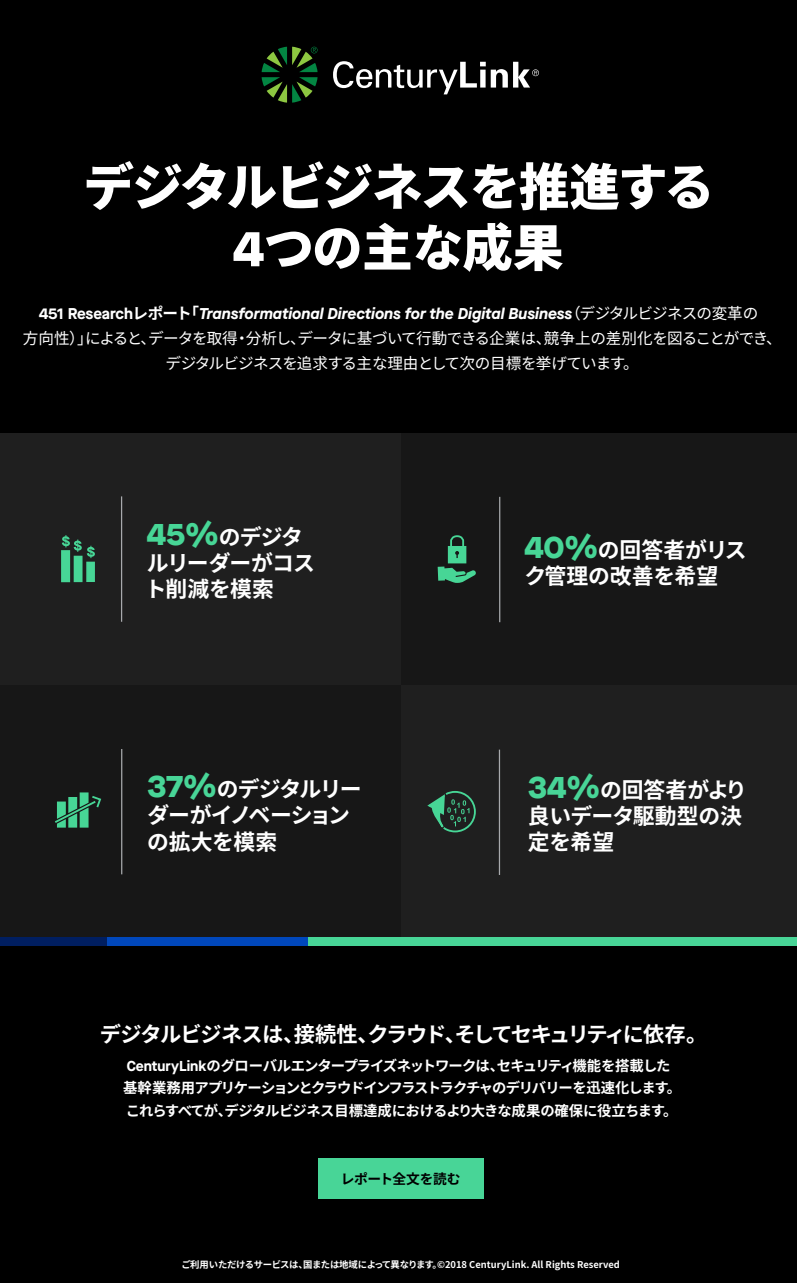
<style>
.page{position:relative;width:797px;height:1283px;background:#fff}
.page>*{position:absolute;margin:0;border:0;box-sizing:border-box;transform-origin:0 0}
.Headline{font:900 50.62px/60.8px "Noto Sans CJ Kjp";letter-spacing:-.03em;color:#fff;text-align:center}
.Checklist_Body{font:700 21.88px/26.2px "Noto Sans CJ Kjp";letter-spacing:-.03em;color:#fff}
.Checklist_Body-2{font:700 21.88px/26.2px "Noto Sans CJ Kjp";letter-spacing:-.01em;color:#fff}
.Checklist_Body-3{font:700 21.88px/26.2px "Noto Sans CJ Kjp";letter-spacing:-.005em;color:#fff}
.Checklist_Headline{font:700 21.25px "Noto Sans CJ Kjp";letter-spacing:-.07em;color:#fff}
.Entro{font:15.62px/25px "Noto Sans CJ Kjp";letter-spacing:-.045em;color:#fff;text-align:center}
.Entro-2{font:700 14.38px/22.5px "Noto Sans CJ Kjp";letter-spacing:-.065em;color:#fff}
.Checklist_Headline-2{font:700 13.75px "Noto Sans CJ Kjp";letter-spacing:-.03em;color:#000}
.Copyrights{font:700 9.38px "Noto Sans CJ Kjp";color:#fff}
.s1{font-family:"Maison Neue";font-weight:800}
.s2{font-family:"Maison Neue";font-weight:700}
.s3{font-weight:700}
.s4{font-family:"Maison Neue";font-weight:700;font-style:italic}
.s5{font-family:"Maison Neue";font-weight:800;font-size:31.25px;color:#47d696}
.s6{font-family:"Maison Neue";font-weight:800;font-size:31.25px;color:#48d597}
.s7{font-family:"Maison Neue"}
</style>
<div class="page">
<div style="left:0;top:0;width:797px;height:1282px;background:#000"></div>
<div style="left:397px;top:433px;width:400px;height:252px;background:#171717"></div>
<div style="left:398px;top:685px;width:399px;height:252px;background:#1f1f1f"></div>
<svg style="left:262px;top:47px;width:56px;height:56px"></svg>
<svg style="left:333px;top:61px;width:206px;height:33px"></svg>
<div style="left:318px;top:1158px;width:166px;height:40px;background:#48d597"></div>
<div style="left:0;top:685px;width:401px;height:252px;background:#171717"></div>
<div style="left:0;top:433px;width:401px;height:252px;background:#1f1f1f"></div>
<div style="left:61px;top:550px;width:9px;height:32px;background:#47d696;border:2px solid #47d696"></div>
<div style="left:74px;top:556px;width:9px;height:26px;background:#47d696;border:2px solid #47d696"></div>
<div style="left:86px;top:561px;width:9px;height:21px;background:#47d696;border:2px solid #47d696"></div>
<svg style="left:62px;top:535px;width:33px;height:23px"></svg>
<hr style="left:121px;top:496px;width:1px;height:126px;background:#a7a9ac">
<svg style="left:55px;top:792px;width:47px;height:35px"></svg>
<hr style="left:121px;top:749px;width:1px;height:125px;background:#a7a9ac">
<div style="left:307px;top:937px;width:490px;height:8px;background:#48d597"></div>
<div style="left:0;top:937px;width:107px;height:8px;background:#001e60"></div>
<div style="left:107px;top:937px;width:200px;height:8px;background:#0047bb"></div>
<hr style="left:499px;top:749px;width:1px;height:126px;background:#a7a9ac">
<svg style="left:427px;top:791px;width:49px;height:42px"></svg>
<hr style="left:499px;top:497px;width:1px;height:125px;background:#a7a9ac">
<svg style="left:438px;top:535px;width:38px;height:48px"></svg>
<p class="Headline" style="left:83px;top:158px;width:633px">デジタルビジネスを推進する<br><span class="s1">4</span>つの主な成果</p>
<p class="Entro" style="left:23px;top:301px;width:760px"><span class="s2">451 Research</span><span class="s3">レポート「</span><span class="s4">Transformational Directions for the Digital Business</span>（デジタルビジネスの変革の<br>方向性）」によると、データを取得・分析し、データに基づいて行動できる企業は、競争上の差別化を図ることができ、デジタルビジネスを追求する主な理由として次の目標を挙げています。</p>
<p class="Checklist_Body" style="left:145px;top:524px;width:172px"><span class="s5">45%</span>のデジタルリーダーがコスト削減を模索</p>
<p class="Checklist_Body-3" style="left:524px;top:537px;width:224px"><span class="s5">40%</span>の回答者がリスク管理の改善を希望</p>
<p class="Checklist_Body" style="left:147px;top:776px;width:216px"><span class="s6">37%</span>のデジタルリーダーがイノベーションの拡大を模索</p>
<p class="Checklist_Body-2" style="left:528px;top:777px;width:221px"><span class="s6">34%</span>の回答者がより良いデータ駆動型の決定を希望</p>
<p class="Checklist_Headline" style="left:100px;top:1022px;width:609px">デジタルビジネスは、接続性、クラウド、そしてセキュリティに依存。</p>
<p class="Entro-2" style="left:123px;top:1054px;width:559px"><span class="s7">CenturyLink</span>のグローバルエンタープライズネットワークは、セキュリティ機能を搭載した基幹業務用アプリケーションとクラウドインフラストラクチャのデリバリーを迅速化します。これらすべてが、デジタルビジネス目標達成におけるより大きな成果の確保に役立ちます。</p>
<p class="Checklist_Headline-2" style="left:341px;top:1170px;width:121px">レポート全文を読む</p>
<p class="Copyrights" style="left:182px;top:1259px;width:440px">ご利用いただけるサービスは、国または地域によって異なります。©2018 CenturyLink. All Rights Reserved</p>
</div>
